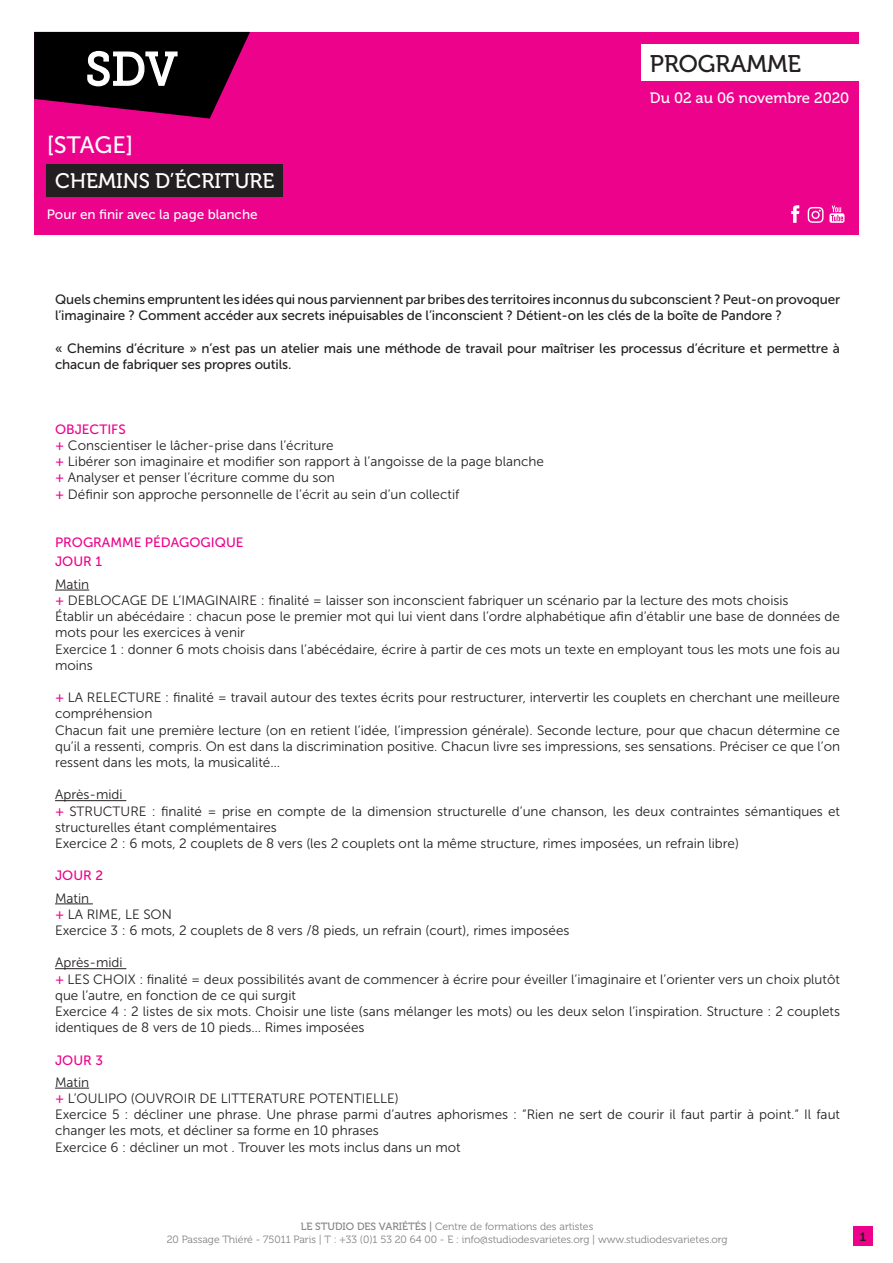
<style>
.page{position:relative;width:893px;height:1263px;background:#fff}
.page>*{position:absolute;margin:0;border:0;box-sizing:border-box;transform-origin:0 0}
.t1{font:24px "Museo 500";color:#231f20}
.t2{font:23.7px "Museo Sans 500";color:#fff}
.t3{font:21px "Museo 500";color:#fff}
.t4{font:15px "Museo 500";color:#fff}
.t5{font:13.5px/16.2px "Museo Sans 300";color:#231f20}
.Corps_de_texte{font:13.5px/16.2px "Museo Sans 500";letter-spacing:-.01em;color:#231f20}
.t6{font:13.5px "Museo Sans 500";color:#ed028c}
.t7{font:13.5px "Museo Sans 500";color:#fff}
.t8{font:12px "Museo 700";color:#231f20}
.t9{font:10.5px/12.6px "Museo 300";color:#808285;text-align:center}
.s1{font-family:"Museo Sans 500";color:#ed028c}
.s2{font-family:"Museo 500"}
</style>
<div class="page">
<div style="left:853px;top:1226px;width:20px;height:20px;background:#ed028c"></div>
<div style="left:34px;top:32px;width:825px;height:203px;background:#ed028c"></div>
<svg style="left:34px;top:32px;width:216px;height:87px"></svg>
<div style="left:47px;top:164px;width:236px;height:32px;background:#231f20"></div>
<div style="left:641px;top:45px;width:227px;height:36px;background:#fff"></div>
<hr style="left:55px;top:590px;width:34px;height:1px;background:#231f20">
<hr style="left:55px;top:800px;width:71px;height:1px;background:#231f20">
<hr style="left:55px;top:903px;width:38px;height:1px;background:#231f20">
<hr style="left:55px;top:968px;width:71px;height:1px;background:#231f20">
<hr style="left:55px;top:1088px;width:34px;height:1px;background:#231f20">
<svg style="left:829px;top:206px;width:15px;height:17px"></svg>
<svg style="left:791px;top:205px;width:8px;height:18px"></svg>
<svg style="left:808px;top:207px;width:15px;height:16px"></svg>
<h2 class="t2" style="left:47px;top:132px;width:88px">[STAGE]</h2>
<h3 class="t3" style="left:55px;top:169px;width:221px">CHEMINS D’ÉCRITURE</h3>
<p class="t7" style="left:47px;top:207px;width:212px">Pour en finir avec la page blanche</p>
<h1 class="t1" style="left:650px;top:50px;width:153px">PROGRAMME</h1>
<p class="t4" style="left:650px;top:90px;width:201px">Du 02 au 06 novembre 2020</p>
<p class="Corps_de_texte" style="left:55px;top:292px;width:786px">Quels chemins empruntent les idées qui nous parviennent par bribes des territoires inconnus du subconscient ? Peut-on provoquer l’imaginaire ? Comment accéder aux secrets inépuisables de l’inconscient ? Détient-on les clés de la boîte de Pandore ?</p>
<p class="Corps_de_texte" style="left:55px;top:340px;width:786px">« Chemins d’écriture » n’est pas un atelier mais une méthode de travail pour maîtriser les processus d’écriture et permettre à chacun de fabriquer ses propres outils.</p>
<p class="t6" style="left:55px;top:422px;width:72px">OBJECTIFS</p>
<p class="t5" style="left:55px;top:437px;width:280px"><span class="s1">+</span> Conscientiser le lâcher-prise dans l’écriture</p>
<p class="t5" style="left:55px;top:454px;width:490px"><span class="s1">+</span> Libérer son imaginaire et modifier son rapport à l’angoisse de la page blanche</p>
<p class="t5" style="left:55px;top:470px;width:281px"><span class="s1">+</span> Analyser et penser l’écriture comme du son</p>
<p class="t5" style="left:55px;top:486px;width:406px"><span class="s1">+</span> Définir son approche personnelle de l’écrit au sein d’un collectif</p>
<p class="t6" style="left:55px;top:535px;width:190px">PROGRAMME PÉDAGOGIQUE</p>
<p class="t6" style="left:55px;top:554px;width:48px">JOUR 1</p>
<p class="t5" style="left:55px;top:576px;width:36px">Matin</p>
<p class="t5" style="left:55px;top:592px;width:735px"><span class="s1">+</span> DEBLOCAGE DE L’IMAGINAIRE : finalité = laisser son inconscient fabriquer un scénario par la lecture des mots choisis</p>
<p class="t5" style="left:55px;top:608px;width:786px">Établir un abécédaire : chacun pose le premier mot qui lui vient dans l’ordre alphabétique afin d’établir une base de données de mots pour les exercices à venir</p>
<p class="t5" style="left:55px;top:641px;width:786px">Exercice 1 : donner 6 mots choisis dans l’abécédaire, écrire à partir de ces mots un texte en employant tous les mots une fois au moins</p>
<p class="t5" style="left:55px;top:689px;width:786px"><span class="s1">+</span> LA RELECTURE : finalité = travail autour des textes écrits pour restructurer, intervertir les couplets en cherchant une meilleure compréhension</p>
<p class="t5" style="left:55px;top:722px;width:787px;text-align:justify">Chacun fait une première lecture (on en retient l’idée, l’impression générale). Seconde lecture, pour que chacun détermine ce qu’il a ressenti, compris. On est dans la discrimination positive. Chacun livre ses impressions, ses sensations. Préciser ce que l’on ressent dans les mots, la musicalité…</p>
<p class="t5" style="left:55px;top:787px;width:69px">Après-midi</p>
<p class="t5" style="left:55px;top:803px;width:786px"><span class="s1">+</span> STRUCTURE : finalité = prise en compte de la dimension structurelle d’une chanson, les deux contraintes sémantiques et structurelles étant complémentaires</p>
<p class="t5" style="left:55px;top:835px;width:685px">Exercice 2 : 6 mots, 2 couplets de 8 vers (les 2 couplets ont la même structure, rimes imposées, un refrain libre)</p>
<p class="t6" style="left:55px;top:868px;width:50px">JOUR 2</p>
<p class="t5" style="left:55px;top:890px;width:36px">Matin</p>
<p class="t5" style="left:55px;top:906px;width:118px"><span class="s1">+</span> LA RIME, LE SON</p>
<p class="t5" style="left:55px;top:922px;width:516px">Exercice 3 : 6 mots, 2 couplets de 8 vers /8 pieds, un refrain (court), rimes imposées</p>
<p class="t5" style="left:55px;top:955px;width:69px">Après-midi</p>
<p class="t5" style="left:55px;top:971px;width:786px"><span class="s1">+</span> LES CHOIX : finalité = deux possibilités avant de commencer à écrire pour éveiller l’imaginaire et l’orienter vers un choix plutôt que l’autre, en fonction de ce qui surgit</p>
<p class="t5" style="left:55px;top:1003px;width:786px">Exercice 4 : 2 listes de six mots. Choisir une liste (sans mélanger les mots) ou les deux selon l’inspiration. Structure : 2 couplets identiques de 8 vers de 10 pieds… Rimes imposées</p>
<p class="t6" style="left:55px;top:1052px;width:49px">JOUR 3</p>
<p class="t5" style="left:55px;top:1074px;width:36px">Matin</p>
<p class="t5" style="left:55px;top:1090px;width:345px"><span class="s1">+</span> L’OULIPO (OUVROIR DE LITTERATURE POTENTIELLE)</p>
<p class="t5" style="left:55px;top:1106px;width:787px">Exercice 5 : décliner une phrase. Une phrase parmi d’autres aphorismes : “Rien ne sert de courir il faut partir à point.“ Il faut changer les mots, et décliner sa forme en 10 phrases</p>
<p class="t5" style="left:55px;top:1139px;width:407px">Exercice 6 : décliner un mot . Trouver les mots inclus dans un mot</p>
<p class="t9" style="left:167px;top:1220px;width:562px"><span class="s2">LE STUDIO DES VARIÉTÉS |</span> Centre de formations des artistes<br>20 Passage Thiéré - 75011 Paris | T : +33 (0)1 53 20 64 00 - E : info@studiodesvarietes.org | www.studiodesvarietes.org</p>
<p class="t8" style="left:860px;top:1230px;width:8px">1</p>
</div>
